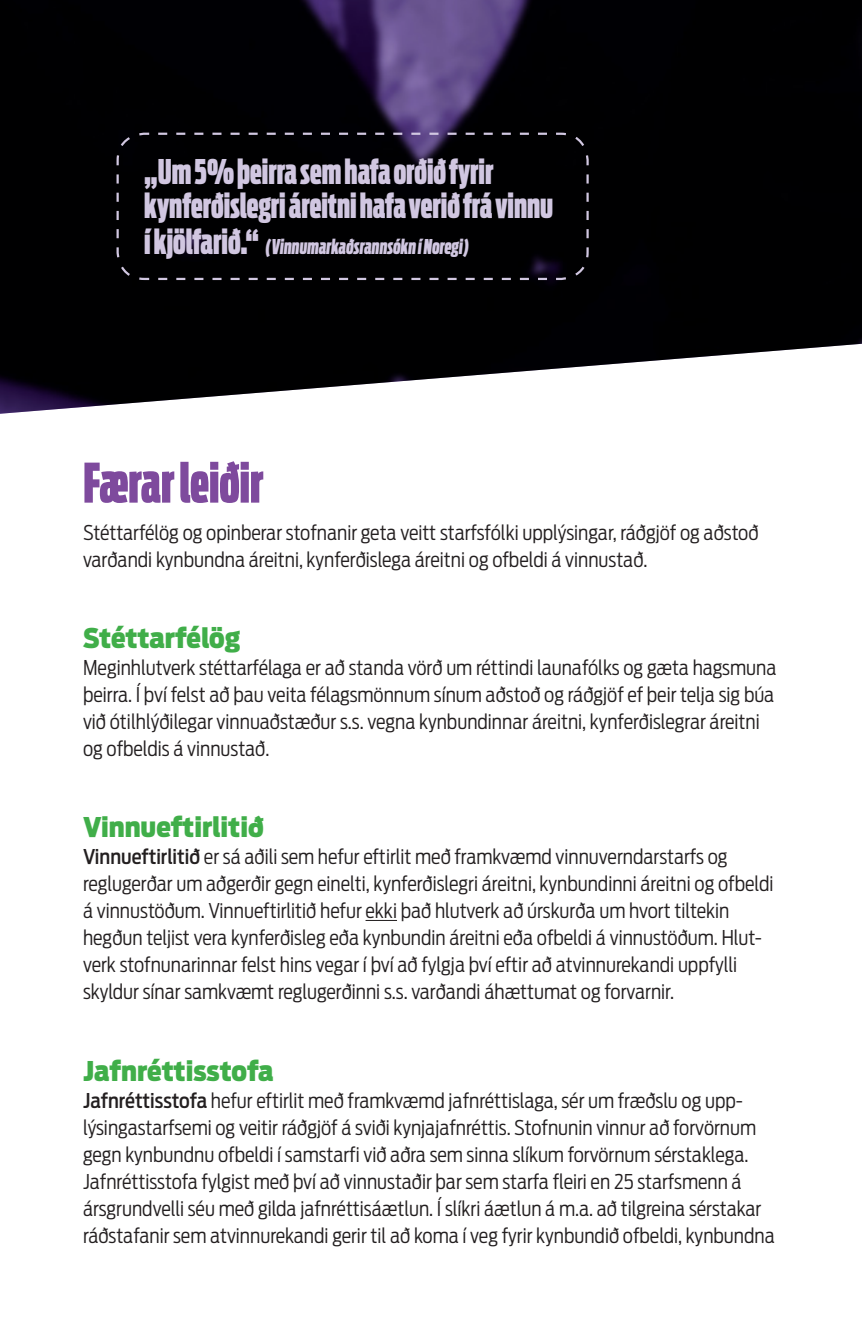
<style>
.page{position:relative;width:862px;height:1340px;background:#fff}
.page>*{position:absolute;margin:0;border:0;box-sizing:border-box;transform-origin:0 0}
.t1{font:900 54px "Ford Antenna Comp";color:#7e4a9d}
.t2{font:900 33.75px/33.8px "Ford Antenna Comp";color:#d1c7e1}
.t3{font:900 27px "Ford Antenna Cond";color:#40ae49}
.t4{font:300 20.25px/27px "Ford Antenna Cond";color:#231f20}
.t5{font:italic 900 20.25px "Ford Antenna Comp";color:#d1c7e1}
.s1{font-style:normal;font-size:33.75px}
.s2{font-weight:500}
</style>
<div class="page">
<img style="left:0;top:0;width:861px;height:414px">
<div style="left:115px;top:131px;width:474px;height:150px;background:#000001"></div>
<hr style="left:365px;top:920px;width:32px;height:1px;background:#231f20">
<p class="t2" style="left:144px;top:151px;width:410px">„Um 5% þeirra sem hafa orðið fyrir kynferðislegri áreitni hafa verið frá vinnu</p>
<p class="t5" style="left:144px;top:228px;width:327px"><span class="s1">í kjölfarið.“</span> (Vinnumarkaðsrannsókn í Noregi)</p>
<p class="t1" style="left:83px;top:435px;width:182px">Færar leiðir</p>
<p class="t4" style="left:83px;top:517px;width:676px">Stéttarfélög og opinberar stofnanir geta veitt starfsfólki upplýsingar, ráðgjöf og aðstoð varðandi kynbundna áreitni, kynferðislega áreitni og ofbeldi á vinnustað.</p>
<p class="t3" style="left:83px;top:613px;width:159px">Stéttarfélög</p>
<p class="t4" style="left:83px;top:652px;width:694px">Meginhlutverk stéttarfélaga er að standa vörð um réttindi launafólks og gæta hagsmuna þeirra. Í því felst að þau veita félagsmönnum sínum aðstoð og ráðgjöf ef þeir telja sig búa við ótilhlýðilegar vinnuaðstæður s.s. vegna kynbundinnar áreitni, kynferðislegrar áreitni og ofbeldis á vinnustað.</p>
<p class="t3" style="left:83px;top:802px;width:182px">Vinnueftirlitið</p>
<p class="t4" style="left:83px;top:841px;width:691px"><span class="s2">Vinnueftirlitið</span> er sá aðili sem hefur eftirlit með framkvæmd vinnuverndarstarfs og reglugerðar um aðgerðir gegn einelti, kynferðislegri áreitni, kynbundinni áreitni og ofbeldi á vinnustöðum. Vinnueftirlitið hefur ekki það hlutverk að úrskurða um hvort tiltekin hegðun teljist vera kynferðisleg eða kynbundin áreitni eða ofbeldi á vinnustöðum. Hlut&shy;verk stofnunarinnar felst hins vegar í því að fylgja því eftir að atvinnurekandi uppfylli skyldur sínar samkvæmt reglugerðinni s.s. varðandi áhættumat og forvarnir.</p>
<p class="t3" style="left:83px;top:1045px;width:192px">Jafnréttisstofa</p>
<p class="t4" style="left:83px;top:1084px;width:693px"><span class="s2">Jafnréttisstofa</span> hefur eftirlit með framkvæmd jafnréttislaga, sér um fræðslu og upp&shy;lýsingastarfsemi og veitir ráðgjöf á sviði kynjajafnréttis. Stofnunin vinnur að forvörnum gegn kynbundnu ofbeldi í samstarfi við aðra sem sinna slíkum forvörnum sérstaklega.<br>Jafnréttisstofa fylgist með því að vinnustaðir þar sem starfa fleiri en 25 starfsmenn á ársgrundvelli séu með gilda jafnréttisáætlun. Í slíkri áætlun á m.a. að tilgreina sérstakar ráðstafanir sem atvinnurekandi gerir til að koma í veg fyrir kynbundið ofbeldi, kynbundna</p>
</div>
